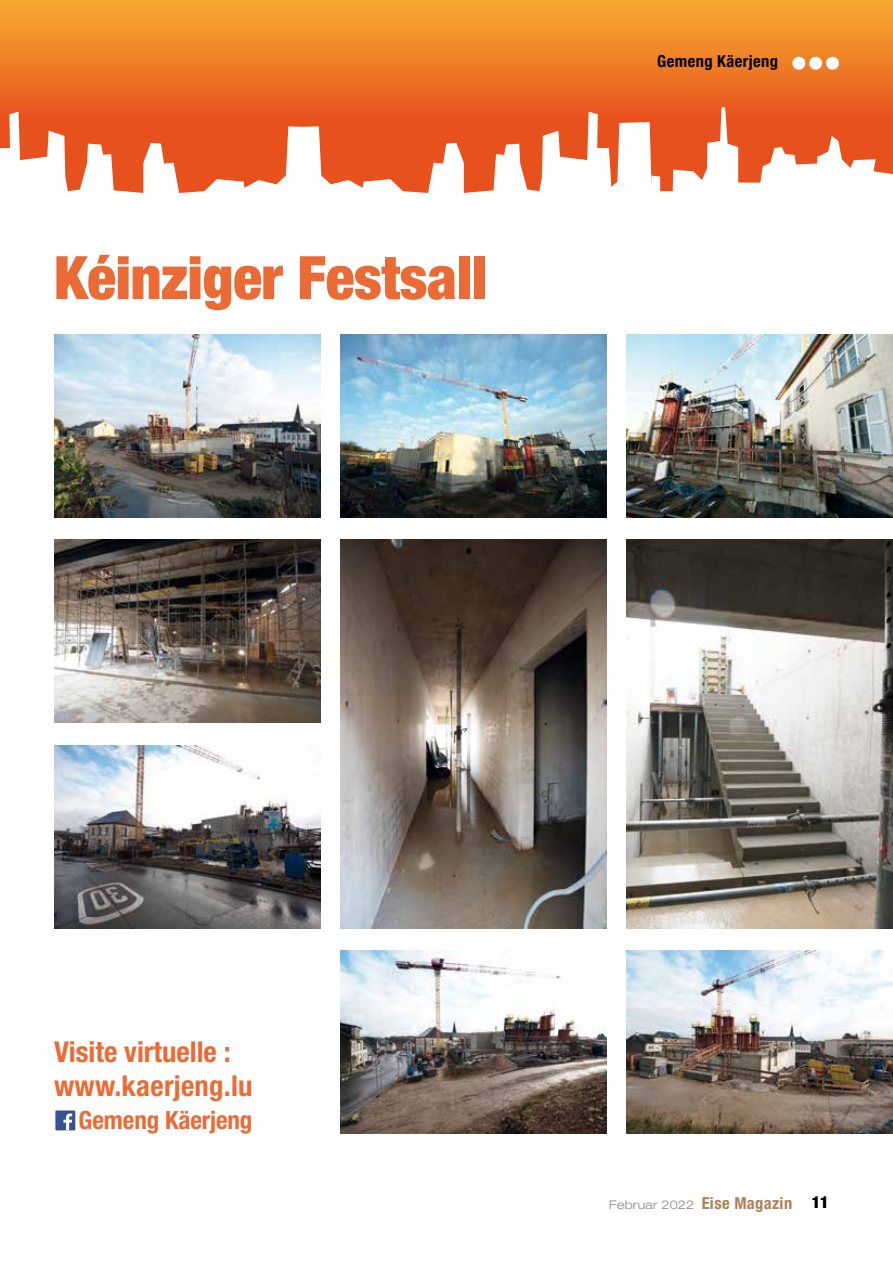
<style>
.page{position:relative;width:893px;height:1263px;background:#fff}
.page>*{position:absolute;margin:0;border:0;box-sizing:border-box;transform-origin:0 0}
.t1{font:900 condensed 60px "Helvetica Neue LT Std";letter-spacing:-.01em;color:#eb6b36}
.t2{font:700 condensed 28.8px "Helvetica Neue LT Std";color:#eb6b36}
.t3{font:700 condensed 25.05px "Helvetica Neue LT Std";letter-spacing:-.005em;color:#eb6b36}
.t4{font:700 condensed 16.5px "Helvetica Neue";letter-spacing:.025em;color:#000}
.t5{font:300 expanded 12px "Helvetica Neue";letter-spacing:.02em;color:#87888a}
.s1{font-weight:700;font-stretch:condensed;font-size:16.5px;color:#ad8056}
.s2{font-family:"Helvetica Neue LT Std";font-weight:900;font-stretch:condensed;font-size:16.5px;color:#000}
</style>
<div class="page">
<svg style="left:0;top:0;width:893px;height:91px;background:#f08a28"></svg>
<svg style="left:0;top:91px;width:893px;height:427px"></svg>
<img style="left:0;top:381px;width:1px;height:184px">
<div style="left:792px;top:57px;width:13px;height:13px;background:#fff;border-radius:50%"></div>
<div style="left:809px;top:57px;width:13px;height:13px;background:#fff;border-radius:50%"></div>
<div style="left:826px;top:57px;width:13px;height:13px;background:#fff;border-radius:50%"></div>
<img style="left:54px;top:334px;width:267px;height:183px">
<img style="left:340px;top:334px;width:267px;height:183px">
<img style="left:54px;top:540px;width:267px;height:183px">
<img style="left:54px;top:745px;width:267px;height:183px">
<img style="left:340px;top:950px;width:267px;height:183px">
<img style="left:626px;top:950px;width:267px;height:183px">
<img style="left:626px;top:334px;width:267px;height:183px">
<img style="left:626px;top:540px;width:267px;height:388px">
<img style="left:340px;top:540px;width:267px;height:388px">
<div style="left:55px;top:1110px;width:20px;height:20px;background:#365390"></div>
<svg style="left:63px;top:1113px;width:9px;height:17px"></svg>
<h1 class="t1" style="left:54px;top:241px;width:434px">Kéinziger Festsall</h1>
<p class="t4" style="left:657px;top:51px;width:122px">Gemeng Käerjeng</p>
<p class="t2" style="left:54px;top:1035px;width:178px">Visite virtuelle :</p>
<p class="t2" style="left:54px;top:1069px;width:200px">www.kaerjeng.lu</p>
<p class="t3" style="left:79px;top:1105px;width:175px">Gemeng Käerjeng</p>
<p class="t5" style="left:609px;top:1197px;width:221px">Februar 2022 <span class="s1">Eise Magazin</span> <span class="s2">11</span></p>
</div>
